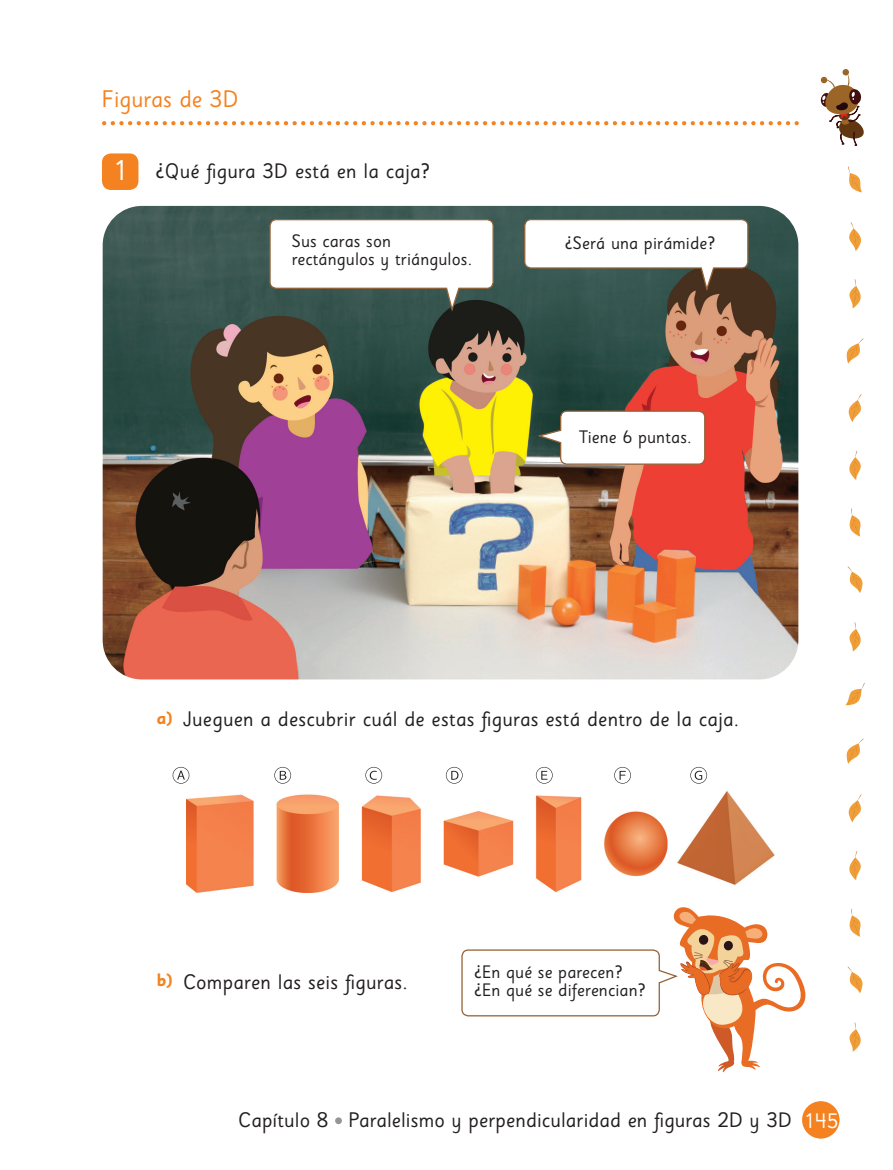
<style>
.page{position:relative;width:893px;height:1170px;background:#fff}
.page>*{position:absolute;margin:0;border:0;box-sizing:border-box;transform-origin:0 0}
.Número_cuadrado{font:28.5px "Sassoon Sans Std";color:#fff}
.t1{font:24px "Sassoon Sans Std";color:#f58220}
.TEXTO{font:21px "Sassoon Sans Std";letter-spacing:.01em;color:#231f20}
.ふきだし{font:18px/18px "Sassoon Sans Std";letter-spacing:.005em;color:#231f20}
.t2{font:700 18px "Sassoon Sans Std";color:#f58220}
.s1{color:#fff}
</style>
<div class="page">
<div style="left:802px;top:1100px;width:37px;height:38px;background:#f58220;border-radius:50%"></div>
<svg style="left:335px;top:1116px;width:7px;height:7px"></svg>
<img style="left:103px;top:206px;width:695px;height:473px">
<svg style="left:104px;top:121px;width:695px;height:4px"></svg>
<div style="left:102px;top:153px;width:36px;height:37px;background:#f58220;border-radius:9px"></div>
<img style="left:186px;top:783px;width:589px;height:108px">
<svg style="left:173px;top:766px;width:16px;height:17px"></svg>
<svg style="left:274px;top:766px;width:17px;height:17px"></svg>
<svg style="left:365px;top:766px;width:17px;height:17px"></svg>
<svg style="left:446px;top:766px;width:16px;height:17px"></svg>
<svg style="left:536px;top:766px;width:16px;height:17px"></svg>
<svg style="left:614px;top:766px;width:17px;height:17px"></svg>
<svg style="left:690px;top:766px;width:17px;height:17px"></svg>
<svg style="left:461px;top:907px;width:344px;height:165px"></svg>
<svg style="left:269px;top:218px;width:225px;height:96px"></svg>
<svg style="left:523px;top:218px;width:226px;height:75px"></svg>
<svg style="left:535px;top:410px;width:171px;height:55px"></svg>
<svg style="left:848px;top:166px;width:14px;height:26px"></svg>
<svg style="left:846px;top:338px;width:17px;height:25px"></svg>
<svg style="left:848px;top:394px;width:13px;height:28px"></svg>
<svg style="left:849px;top:450px;width:12px;height:30px"></svg>
<svg style="left:849px;top:508px;width:11px;height:28px"></svg>
<svg style="left:849px;top:222px;width:12px;height:29px"></svg>
<svg style="left:849px;top:279px;width:11px;height:29px"></svg>
<svg style="left:847px;top:566px;width:15px;height:27px"></svg>
<svg style="left:849px;top:622px;width:11px;height:29px"></svg>
<svg style="left:845px;top:683px;width:20px;height:22px"></svg>
<svg style="left:846px;top:739px;width:17px;height:24px"></svg>
<svg style="left:848px;top:794px;width:13px;height:28px"></svg>
<svg style="left:849px;top:851px;width:12px;height:29px"></svg>
<svg style="left:849px;top:908px;width:11px;height:28px"></svg>
<svg style="left:847px;top:966px;width:15px;height:27px"></svg>
<svg style="left:849px;top:1022px;width:11px;height:29px"></svg>
<div style="left:842px;top:69px;width:7px;height:6px;background:#9b6527;border-radius:50%"></div>
<svg style="left:820px;top:77px;width:44px;height:69px"></svg>
<p class="t1" style="left:102px;top:84px;width:138px">Figuras de 3D</p>
<p class="Número_cuadrado" style="left:113px;top:153px;width:17px">1</p>
<p class="TEXTO" style="left:155px;top:158px;width:276px">¿Qué figura 3D está en la caja?</p>
<p class="ふきだし" style="left:292px;top:232px;width:182px">Sus caras son rectángulos y triángulos.</p>
<p class="ふきだし" style="left:564px;top:234px;width:152px">¿Será una pirámide?</p>
<p class="ふきだし" style="left:579px;top:428px;width:114px">Tiene 6 puntas.</p>
<p class="t2" style="left:156px;top:706px;width:18px">a)</p>
<p class="TEXTO" style="left:183px;top:706px;width:557px">Jueguen a descubrir cuál de estas figuras está dentro de la caja.</p>
<p class="t2" style="left:156px;top:968px;width:18px">b)</p>
<p class="TEXTO" style="left:183px;top:968px;width:226px">Comparen las seis figuras.</p>
<p class="ふきだし" style="left:474px;top:962px;width:150px">¿En qué se parecen?</p>
<p class="ふきだし" style="left:474px;top:980px;width:173px">¿En qué se diferencian?</p>
<p class="TEXTO" style="left:238px;top:1107px;width:602px">Capítulo 8 Paralelismo y perpendicularidad en figuras 2D y 3D <span class="s1">145</span></p>
</div>
